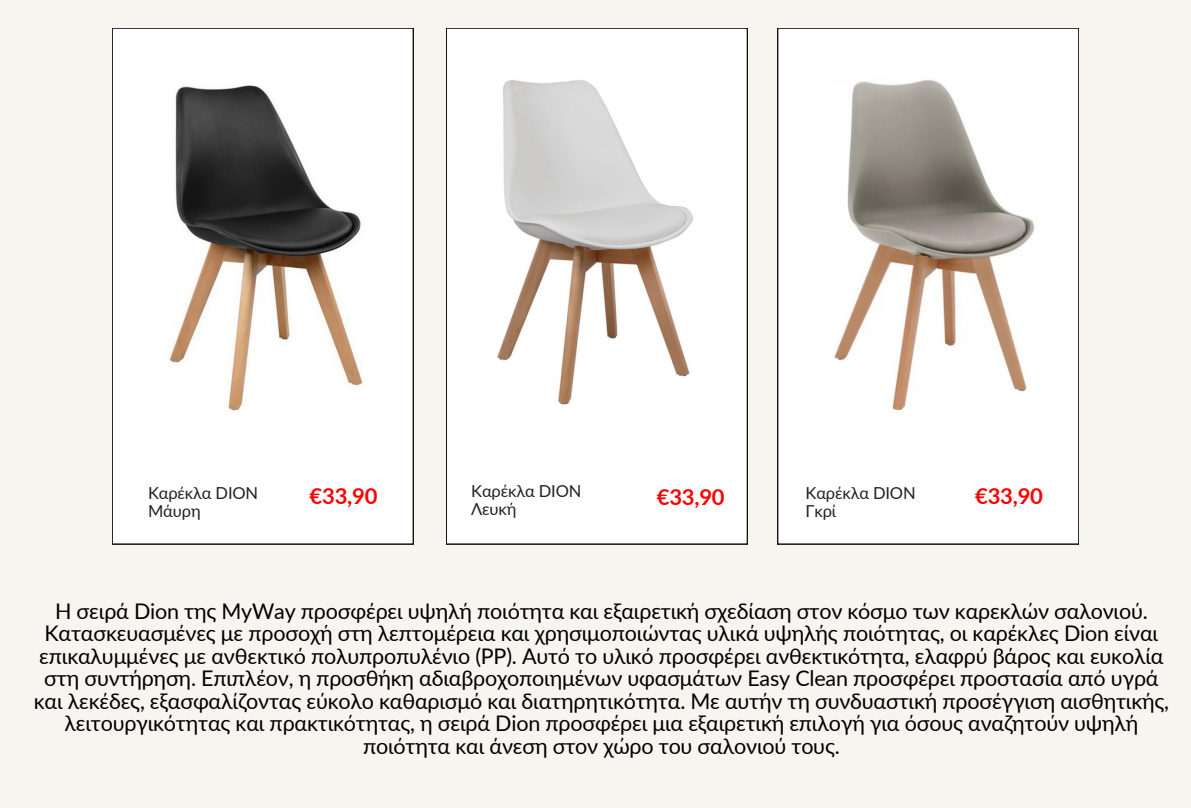
<style>
.page{position:relative;width:1191px;height:808px;background:#fff}
.page>*{position:absolute;margin:0;border:0;box-sizing:border-box;transform-origin:0 0}
.t1{font:700 22px "Lato";letter-spacing:-.01em;color:#f00}
.t2{font:21.5px/22.5px "Lato";letter-spacing:-.01em;color:#000;text-align:center}
.t3{font:16.5px/17.8px "Lato";letter-spacing:-.01em;color:#231f20}
</style>
<div class="page">
<div style="left:0;top:0;width:1190px;height:808px;background:#f6f5f0"></div>
<div style="left:112px;top:28px;width:301px;height:516px;background:#fff"></div>
<div style="left:446px;top:28px;width:301px;height:516px;background:#fff"></div>
<img style="left:118px;top:36px;width:291px;height:417px">
<img style="left:453px;top:36px;width:283px;height:417px">
<div style="left:777px;top:28px;width:301px;height:516px;background:#fff"></div>
<img style="left:784px;top:36px;width:291px;height:417px">
<p class="t3" style="left:148px;top:484px;width:112px">Καρέκλα DION</p>
<p class="t3" style="left:148px;top:502px;width:54px">Μάυρη</p>
<p class="t3" style="left:471px;top:482px;width:112px">Καρέκλα DION<br>Λευκή</p>
<p class="t1" style="left:309px;top:482px;width:69px">€33,90</p>
<p class="t1" style="left:656px;top:483px;width:69px">€33,90</p>
<p class="t3" style="left:805px;top:484px;width:112px">Καρέκλα DION<br>Γκρί</p>
<p class="t1" style="left:975px;top:482px;width:69px">€33,90</p>
<p class="t2" style="left:34px;top:599px;width:1136px">Η σειρά Dion της MyWay προσφέρει υψηλή ποιότητα και εξαιρετική σχεδίαση στον κόσμο των καρεκλών σαλονιού.<br>Κατασκευασμένες με προσοχή στη λεπτομέρεια και χρησιμοποιώντας υλικά υψηλής ποιότητας, οι καρέκλες Dion είναι επικαλυμμένες με ανθεκτικό πολυπροπυλένιο (PP). Αυτό το υλικό προσφέρει ανθεκτικότητα, ελαφρύ βάρος και ευκολία στη συντήρηση. Επιπλέον, η προσθήκη αδιαβροχοποιημένων υφασμάτων Easy Clean προσφέρει προστασία από υγρά και λεκέδες, εξασφαλίζοντας εύκολο καθαρισμό και διατηρητικότητα. Με αυτήν τη συνδυαστική προσέγγιση αισθητικής, λειτουργικότητας και πρακτικότητας, η σειρά Dion προσφέρει μια εξαιρετική επιλογή για όσους αναζητούν υψηλή ποιότητα και άνεση στον χώρο του σαλονιού τους.</p>
</div>
